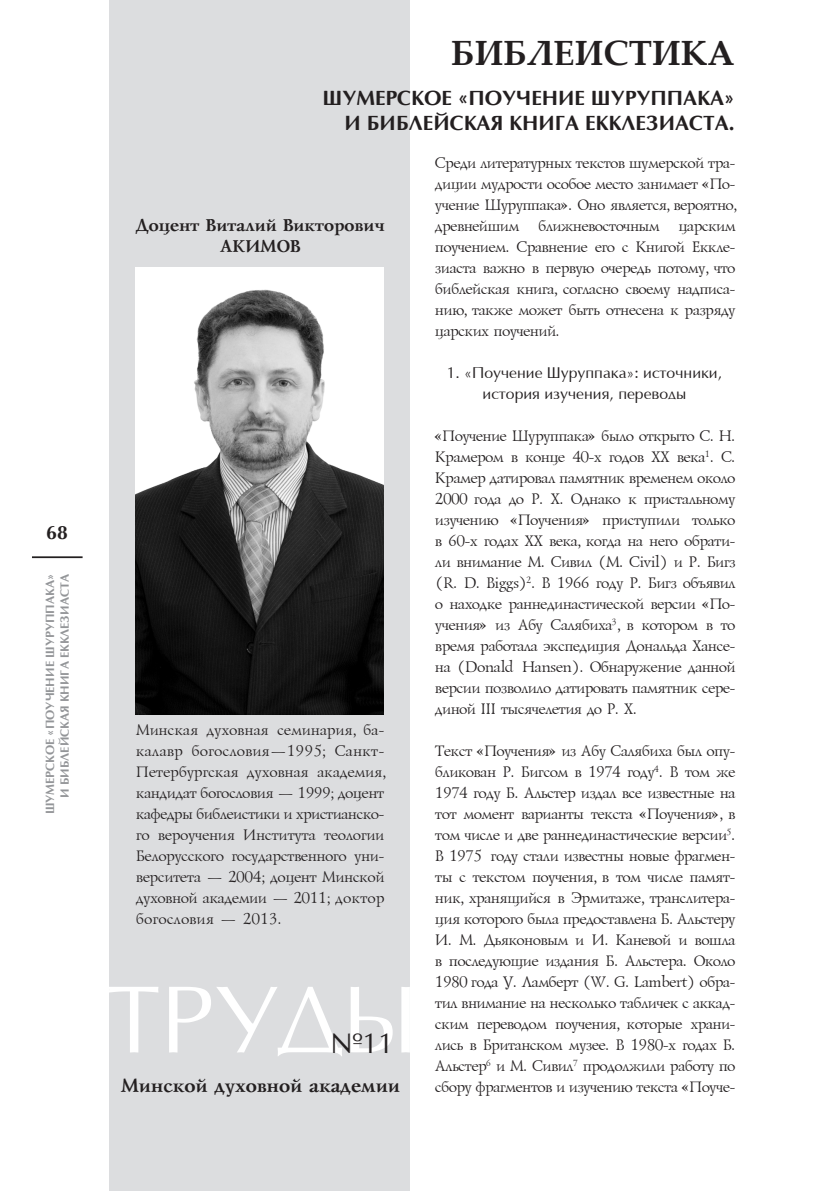
<style>
.page{position:relative;width:819px;height:1191px;background:#fff}
.page>*{position:absolute;margin:0;border:0;box-sizing:border-box;transform-origin:0 0}
.t1{font:96.08px "Optima";color:#fff}
.Оглавление_название{font:700 35px "Palatino Linotype";color:#231f20}
.t2{font:28.53px "Optima";color:#231f20}
.t3{font:700 21px/25.2px "Optima";color:#231f20;text-align:right}
.t4{font:700 19.25px "Lazurski";color:#231f20}
.t5{font:700 19.25px "Optima";color:#231f20}
.t6{font:700 17.5px/21px "Lazurski";color:#231f20;text-align:center}
.Основной{font:15.75px/21px "Lazurski";letter-spacing:-.02em;color:#231f20}
.параграф{font:15.75px/21px "Optima";color:#231f20;text-align:center}
.t7{font:700 12.25px/14.7px "Optima";color:#939598;text-align:right}
</style>
<div class="page">
<hr style="left:32px;top:556px;width:51px;height:2px;background:#231f20">
<div style="left:109px;top:0;width:300px;height:1191px;background:#dcdddf"></div>
<img style="left:135px;top:268px;width:248px;height:446px">
<p class="t5" style="left:47px;top:522px;width:23px">68</p>
<p class="t7" style="left:43px;top:814px;width:242px;rotate:-90deg">ШУМЕРСКОЕ «ПОУЧЕНИЕ ШУРУППАКА»<br>И БИБЛЕЙСКАЯ КНИГА ЕККЛЕЗИАСТА</p>
<p class="Оглавление_название" style="left:451px;top:29px;width:285px">БИБЛЕИСТИКА</p>
<h3 class="t3" style="left:322px;top:86px;width:413px">ШУМЕРСКОЕ «ПОУЧЕНИЕ ШУРУППАКА»<br>И БИБЛЕЙСКАЯ КНИГА ЕККЛЕЗИАСТА.</h3>
<p class="Основной" style="left:434px;top:153px;width:304px">Среди литературных текстов шумерской тра&shy;диции мудрости особое место занимает «По&shy;учение Шуруппака». Оно является, вероятно, древнейшим ближневосточным царским поучением. Сравнение его с Книгой Еккле&shy;зиаста важно в первую очередь потому, что библейская книга, согласно своему надписа&shy;нию, также может быть отнесена к разряду царских поучений.</p>
<p class="параграф" style="left:447px;top:363px;width:277px">1. «Поучение Шуруппака»: источники, история изучения, переводы</p>
<p class="Основной" style="left:434px;top:426px;width:302px;text-align:justify">«Поучение Шуруппака» было открыто С. Н.<br>Крамером в конце 40-х годов ХХ века<sup>1</sup>. С.<br>Крамер датировал памятник временем около 2000 года до Р. Х. Однако к пристальному изучению «Поучения» приступили только в 60-х годах ХХ века, когда на него обрати&shy;ли внимание М. Сивил (M. Civil) и Р. Бигз (R. D. Biggs)<sup>2</sup>. В 1966 году Р. Бигз объявил о находке раннединастической версии «По&shy;учения» из Абу Салябиха<sup>3</sup>, в котором в то время работала экспедиция Дональда Хансе&shy;на (Donald Hansen). Обнаружение данной версии позволило датировать памятник сере&shy;диной III тысячелетия до Р. Х.</p>
<p class="Основной" style="left:434px;top:741px;width:302px;text-align:justify">Текст «Поучения» из Абу Салябиха был опу&shy;бликован Р. Бигсом в 1974 году<sup>4</sup>. В том же 1974 году Б. Альстер издал все известные на тот момент варианты текста «Поучения», в том числе и две раннединастические версии<sup>5</sup>.<br>В 1975 году стали известны новые фрагмен&shy;ты с текстом поучения, в том числе памят&shy;ник, хранящийся в Эрмитаже, транслитера&shy;ция которого была предоставлена Б. Альстеру И. М. Дьяконовым и И. Каневой и вошла в последующие издания Б. Альстера. Около 1980 года У. Ламберт (W. G. Lambert) обра&shy;тил внимание на несколько табличек с аккад&shy;ским переводом поучения, которые храни&shy;лись в Британском музее. В 1980-х годах Б.<br>Альстер<sup>6</sup> и М. Сивил<sup>7</sup> продолжили работу по сбору фрагментов и изучению текста «Поуче-</p>
<p class="t6" style="left:135px;top:215px;width:250px">Доцент Виталий Викторович<br>АКИМОВ</p>
<p class="Основной" style="left:135px;top:720px;width:252px">Минская духовная семинария, ба&shy;калавр богословия—1995; Санкт-Петербургская духовная академия, кандидат богословия — 1999; доцент кафедры библеистики и христианско&shy;го вероучения Института теологии Белорусского государственного уни&shy;верситета — 2004; доцент Минской духовной академии — 2011; доктор богословия — 2013.</p>
<h1 class="t1" style="left:107px;top:970px;width:313px">ТРУДЫ</h1>
<h3 class="t2" style="left:330px;top:1029px;width:65px">N№11</h3>
<p class="t4" style="left:120px;top:1075px;width:280px">Минской духовной академии</p>
</div>
